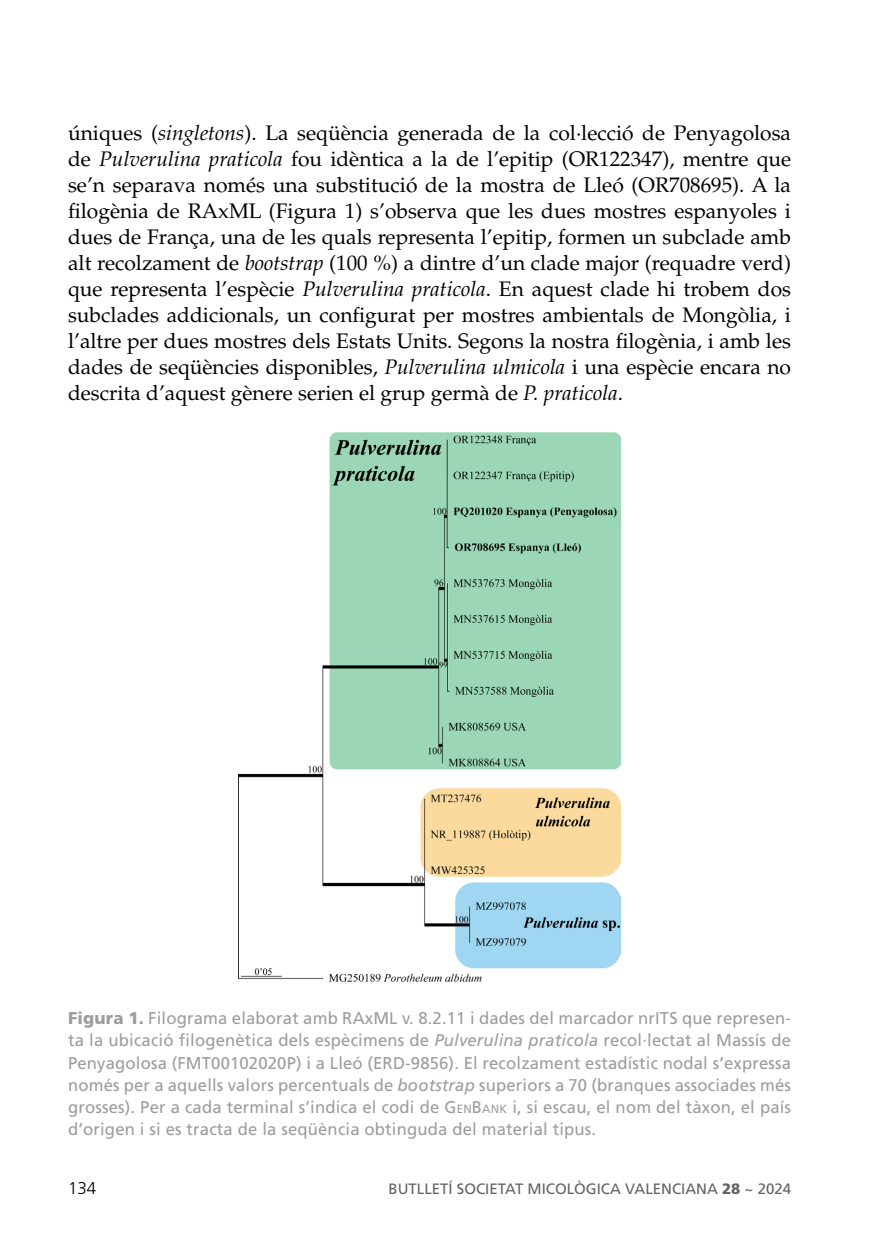
<style>
.page{position:relative;width:879px;height:1248px;background:#fff}
.page>*{position:absolute;margin:0;border:0;box-sizing:border-box;transform-origin:0 0}
.t1{font:21px/26px "Palatino LT Std";color:#000;text-align:justify}
.t2{font:17px/22px "Frutiger LT Std";letter-spacing:.01em;color:#9d9d9c;text-align:justify}
.t3{font:300 17px "Frutiger LT Std";color:#000}
.t4{font:15px "Frutiger LT Std";color:#646363}
.s1{font-style:italic}
.s2{font-weight:900}
.s3{font-style:inherit}
.s4{font-size:11.8px}
</style>
<div class="page">
<img style="left:238px;top:432px;width:383px;height:551px">
<p class="t1" style="left:68px;top:120px;width:724px">úniques (<span class="s1">singletons</span>). La seqüència generada de la col·lecció de Penyagolosa de <span class="s1">Pulverulina praticola</span> fou idèntica a la de l’epitip (OR122347), mentre que se’n separava només una substitució de la mostra de Lleó (OR708695). A la filogènia de RAxML (Figura 1) s’observa que les dues mostres espanyoles i dues de França, una de les quals representa l’epitip, formen un subclade amb alt recolzament de <span class="s1">bootstrap</span> (100 %) a dintre d’un clade major (requadre verd) que representa l’espècie <span class="s1">Pulverulina praticola</span>. En aquest clade hi trobem dos subclades addicionals, un configurat per mostres ambientals de Mongòlia, i l’altre per dues mostres dels Estats Units. Segons la nostra filogènia, i amb les dades de seqüències disponibles, <span class="s1">Pulverulina ulmicola</span> i una espècie encara no descrita d’aquest gènere serien el grup germà de <span class="s1">P. praticola</span>.</p>
<p class="t2" style="left:68px;top:1007px;width:724px"><span class="s2">Figura 1.</span> Filograma elaborat amb RAxML v. 8.2.11 i dades del marcador nrITS que represen&shy;ta la ubicació filogenètica dels espècimens de <span class="s1">Pulverulina praticola</span> recol·lectat al Massís de Penyagolosa (FMT00102020P) i a Lleó (ERD-9856). El recolzament estadístic nodal s’expressa només per a aquells valors percentuals de <span class="s1">bootstrap</span> superiors a 70 (branques associades més grosses). Per a cada terminal s’indica el codi de <span class="s3">G</span><span class="s4">EN</span><span class="s3">B</span><span class="s4">ANK</span> i, si escau, el nom del tàxon, el país d’origen i si es tracta de la seqüència obtinguda del material tipus.</p>
<p class="t3" style="left:68px;top:1177px;width:30px">134</p>
<p class="t4" style="left:388px;top:1179px;width:404px">BUTLLETÍ SOCIETAT MICOLÒGICA VALENCIANA <span class="s2">28</span> ~ 2024</p>
</div>
